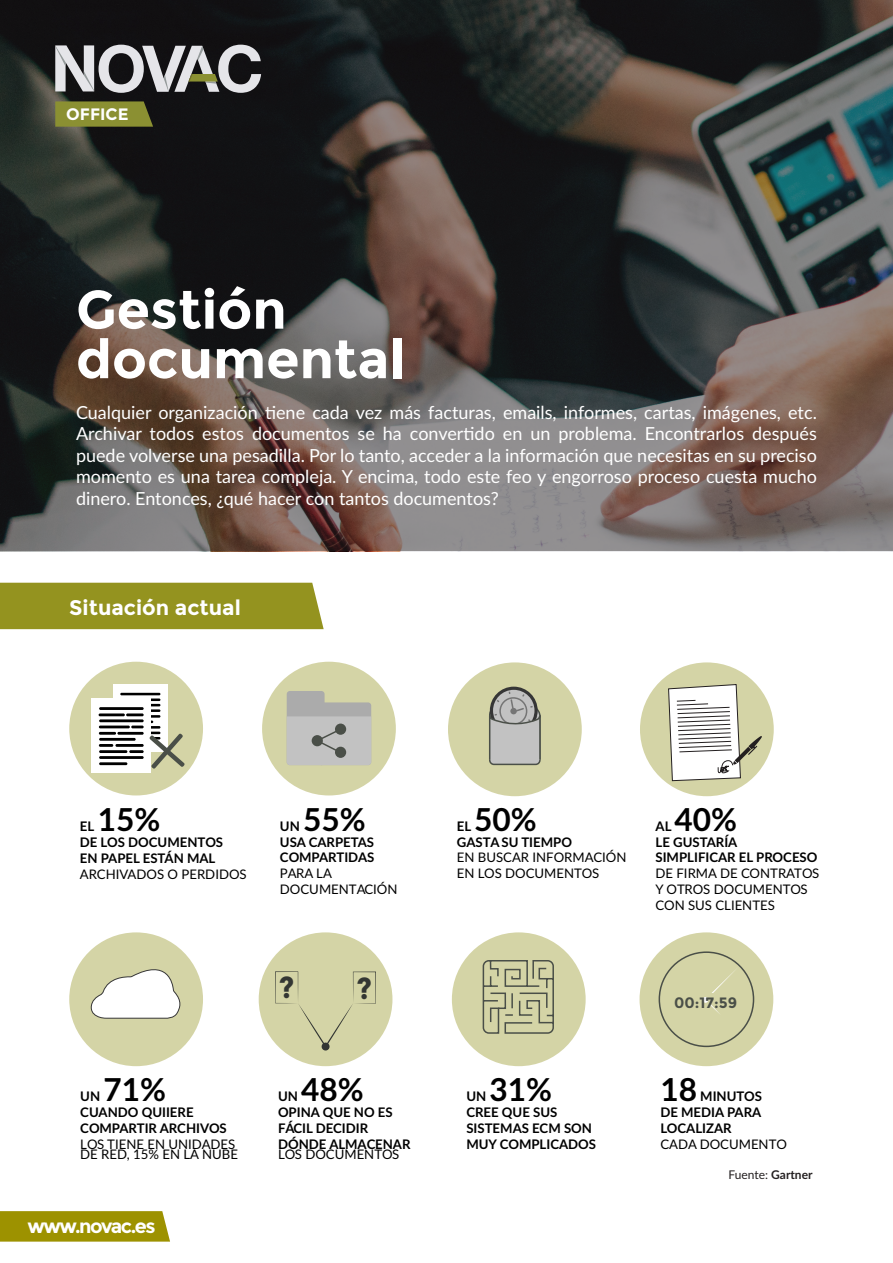
<style>
.page{position:relative;width:893px;height:1263px;background:#fff}
.page>*{position:absolute;margin:0;border:0;box-sizing:border-box;transform-origin:0 0}
.t1{font:700 54px "Montserrat";color:#fff}
.t2{font:700 31.65px "Lato";color:#000}
.t3{font:700 30.3px "Montserrat";color:#333633}
.t4{font:700 21px "Montserrat";color:#fff}
.t5{font:700 19.5px "Montserrat";letter-spacing:-.075em;color:#fff}
.Estilo_de_párrafo_1{font:18px/21.6px "Lato";color:#fff;text-align:justify}
.t6{font:700 16.5px "Montserrat";color:#fff}
.t7{font:700 15px "Montserrat";color:#4a4f48}
.t8{font:700 13.2px/15.8px "Lato";color:#000}
.t9{font:13.2px/15.8px "Lato";color:#000}
.t10{font:12px "Lato";color:#231f20}
.s1{font-weight:700}
</style>
<div class="page">
<div style="left:0;top:1211px;width:170px;height:30px;background:#9d9200"></div>
<svg style="left:0;top:0;width:893px;height:551px;background:#474441"></svg>
<div style="left:0;top:583px;width:324px;height:46px;background:#94931f"></div>
<div style="left:639px;top:932px;width:134px;height:134px;background:#d4d4a6;border-radius:50%"></div>
<div style="left:659px;top:951px;width:95px;height:96px;border:2px solid #4a4f48;border-radius:50%"></div>
<div style="left:640px;top:662px;width:134px;height:134px;background:#d4d4a6;border-radius:50%"></div>
<div style="left:69px;top:932px;width:134px;height:134px;background:#d4d4a6;border-radius:50%"></div>
<div style="left:259px;top:932px;width:133px;height:134px;background:#d4d4a6;border-radius:50%"></div>
<div style="left:452px;top:932px;width:134px;height:134px;background:#d4d4a6;border-radius:50%"></div>
<div style="left:448px;top:662px;width:134px;height:134px;background:#d4d4a6;border-radius:50%"></div>
<div style="left:69px;top:662px;width:134px;height:133px;background:#d4d4a6;border-radius:50%"></div>
<div style="left:262px;top:662px;width:134px;height:133px;background:#d4d4a6;border-radius:50%"></div>
<div style="left:113px;top:684px;width:54px;height:68px;background:#fff"></div>
<hr style="left:120px;top:693px;width:40px;height:2px;background:#000">
<hr style="left:120px;top:704px;width:40px;height:2px;background:#000">
<hr style="left:120px;top:720px;width:33px;height:3px;background:#000">
<hr style="left:137px;top:715px;width:23px;height:3px;background:#000">
<hr style="left:145px;top:698px;width:15px;height:3px;background:#000">
<svg style="left:151px;top:709px;width:9px;height:3px"></svg>
<div style="left:91px;top:698px;width:60px;height:74px;background:#fff"></div>
<hr style="left:99px;top:707px;width:45px;height:3px;background:#000">
<hr style="left:99px;top:719px;width:45px;height:3px;background:#000">
<hr style="left:99px;top:738px;width:37px;height:3px;background:#000">
<hr style="left:99px;top:762px;width:28px;height:3px;background:#000">
<hr style="left:99px;top:750px;width:28px;height:3px;background:#000">
<hr style="left:117px;top:732px;width:27px;height:3px;background:#000">
<hr style="left:99px;top:713px;width:26px;height:3px;background:#000">
<hr style="left:126px;top:713px;width:18px;height:3px;background:#000">
<hr style="left:99px;top:732px;width:17px;height:3px;background:#000">
<hr style="left:99px;top:744px;width:14px;height:3px;background:#000">
<hr style="left:115px;top:744px;width:29px;height:3px;background:#000">
<hr style="left:99px;top:725px;width:31px;height:3px;background:#000">
<hr style="left:99px;top:756px;width:45px;height:3px;background:#000">
<svg style="left:120px;top:725px;width:65px;height:44px"></svg>
<div style="left:287px;top:691px;width:38px;height:74px;background:#ababab;border-radius:3px"></div>
<div style="left:318px;top:702px;width:53px;height:63px;background:#ababab;border-radius:3px"></div>
<svg style="left:287px;top:716px;width:84px;height:49px;background:#b7b8b7"></svg>
<svg style="left:490px;top:687px;width:48px;height:47px"></svg>
<div style="left:493px;top:690px;width:41px;height:41px;background:#c2c2c2;border-radius:50%"></div>
<svg style="left:489px;top:692px;width:52px;height:74px"></svg>
<svg style="left:91px;top:969px;width:90px;height:50px"></svg>
<svg style="left:275px;top:971px;width:101px;height:77px"></svg>
<div style="left:322px;top:1042px;width:8px;height:8px;background:#333633;border-radius:50%"></div>
<svg style="left:702px;top:970px;width:33px;height:44px"></svg>
<svg style="left:482px;top:960px;width:72px;height:74px"></svg>
<svg style="left:668px;top:684px;width:94px;height:104px"></svg>
<svg style="left:55px;top:45px;width:206px;height:48px;background:#7f7f80"></svg>
<svg style="left:55px;top:101px;width:98px;height:26px;background:#828630"></svg>
<p class="t6" style="left:66px;top:104px;width:64px">OFFICE</p>
<p class="t1" style="left:76px;top:277px;width:212px">Gestión</p>
<p class="t1" style="left:76px;top:327px;width:331px">documental</p>
<p class="Estilo_de_párrafo_1" style="left:76px;top:400px;width:742px">Cualquier organización tiene cada vez más facturas, emails, informes, cartas, imágenes, etc.<br>Archivar todos estos documentos se ha convertido en un problema. Encontrarlos después puede volverse una pesadilla. Por lo tanto, acceder a la información que necesitas en su preciso momento es una tarea compleja. Y encima, todo este feo y engorroso proceso cuesta mucho dinero. Entonces, ¿qué hacer con tantos documentos?</p>
<p class="t4" style="left:69px;top:595px;width:173px">Situación actual</p>
<h2 class="t2" style="left:98px;top:796px;width:64px">15%</h2>
<p class="t8" style="left:80px;top:834px;width:145px">DE LOS DOCUMENTOS<br>EN PAPEL ESTÁN MAL</p>
<p class="t9" style="left:80px;top:865px;width:168px">ARCHIVADOS O PERDIDOS</p>
<p class="t8" style="left:80px;top:818px;width:16px">EL</p>
<h2 class="t2" style="left:303px;top:796px;width:64px">55%</h2>
<p class="t8" style="left:280px;top:833px;width:96px">USA CARPETAS<br>COMPARTIDAS</p>
<p class="t9" style="left:280px;top:865px;width:119px">PARA LA<br>DOCUMENTACIÓN</p>
<p class="t8" style="left:280px;top:817px;width:21px">UN</p>
<h2 class="t2" style="left:474px;top:796px;width:64px">50%</h2>
<p class="t8" style="left:457px;top:833px;width:117px">GASTA SU TIEMPO</p>
<p class="t9" style="left:457px;top:849px;width:171px">EN BUSCAR INFORMACIÓN<br>EN LOS DOCUMENTOS</p>
<p class="t8" style="left:457px;top:817px;width:16px">EL</p>
<h2 class="t2" style="left:674px;top:796px;width:64px">40%</h2>
<p class="t8" style="left:655px;top:833px;width:163px">LE GUSTARÍA<br>SIMPLIFICAR EL PROCESO</p>
<p class="t9" style="left:655px;top:865px;width:165px">DE FIRMA DE CONTRATOS<br>Y OTROS DOCUMENTOS<br>CON SUS CLIENTES</p>
<p class="t8" style="left:655px;top:817px;width:17px">AL</p>
<h3 class="t3" style="left:279px;top:970px;width:17px">?</h3>
<h3 class="t3" style="left:356px;top:970px;width:17px">?</h3>
<p class="t7" style="left:674px;top:994px;width:65px">00:17:59</p>
<h2 class="t2" style="left:103px;top:1066px;width:64px">71%</h2>
<p class="t8" style="left:80px;top:1104px;width:148px">CUANDO QUIIERE<br>COMPARTIR ARCHIVOS</p>
<p class="t9" style="left:80px;top:1138px;width:159px;line-height:10.5px">LOS TIENE EN UNIDADES<br>DE RED, 15% EN LA NUBE</p>
<p class="t8" style="left:80px;top:1088px;width:21px">UN</p>
<h2 class="t2" style="left:301px;top:1066px;width:64px">48%</h2>
<p class="t8" style="left:278px;top:1104px;width:134px">OPINA QUE NO ES<br>FÁCIL DECIDIR<br>DÓNDE ALMACENAR</p>
<p class="t9" style="left:278px;top:1146px;width:123px">LOS DOCUMENTOS</p>
<p class="t8" style="left:278px;top:1088px;width:21px">UN</p>
<h2 class="t2" style="left:489px;top:1066px;width:64px">31%</h2>
<p class="t8" style="left:466px;top:1104px;width:131px">CREE QUE SUS<br>SISTEMAS ECM SON<br>MUY COMPLICADOS</p>
<p class="t8" style="left:466px;top:1088px;width:21px">UN</p>
<h2 class="t2" style="left:660px;top:1066px;width:38px">18</h2>
<p class="t8" style="left:660px;top:1088px;width:103px;text-align:justify;text-indent:40px">MINUTOS DE MEDIA PARA LOCALIZAR</p>
<p class="t9" style="left:660px;top:1135px;width:128px">CADA DOCUMENTO</p>
<p class="t10" style="left:728px;top:1165px;width:86px">Fuente: <span class="s1">Gartner</span></p>
<p class="t5" style="left:27px;top:1214px;width:130px">www.novac.es</p>
</div>
